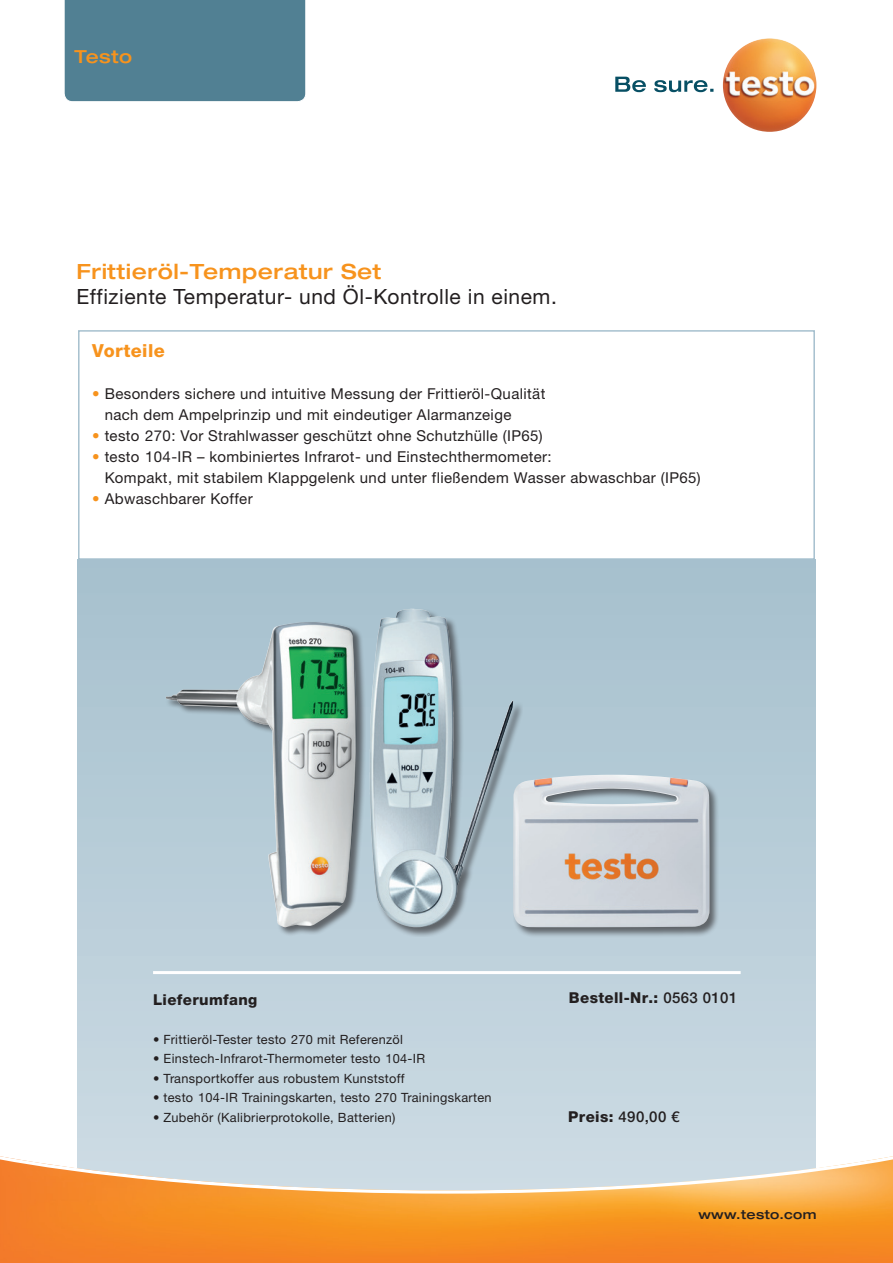
<style>
.page{position:relative;width:893px;height:1263px;background:#fff}
.page>*{position:absolute;margin:0;border:0;box-sizing:border-box;transform-origin:0 0}
.t1{font:21px "Helvetica Neue LTW1 G";letter-spacing:.025em;color:#231f20}
.t2{font:500 expanded 21px "Helvetica Neue LTW1 G";letter-spacing:.025em;color:#f7931d}
.t3{font:800 18px "Helvetica Neue LTW1 G";letter-spacing:.025em;color:#f7931d}
.t4{font:500 expanded 18px "Helvetica Neue LTW1 G";letter-spacing:.025em;color:#f7931d}
.t5{font:15px/21px "Helvetica Neue LTW1 G";letter-spacing:.025em;color:#231f20}
.t6{font:800 15px "Helvetica Neue LTW1 G";letter-spacing:.025em;color:#231f20}
.t7{font:500 15px "Helvetica Neue LTW1 G";color:#231f20}
.t8{font:12.75px "Helvetica Neue LTW1 G";letter-spacing:.025em;color:#231f20}
.t9{font:500 expanded 12.75px "Helvetica Neue LTW1 G";letter-spacing:.025em;color:#231f20}
.s1{color:#f7931d}
.s2{font-weight:500}
.s3{font-weight:800}
</style>
<div class="page">
<div style="left:77px;top:560px;width:739px;height:635px;background:linear-gradient(to bottom,#a6c0ce,#cddce4)"></div>
<div style="left:64px;top:0;width:242px;height:102px;background:#518093"></div>
<svg style="left:615px;top:77px;width:98px;height:15px"></svg>
<img style="left:723px;top:38px;width:93px;height:94px;border-radius:47px">
<div style="left:513px;top:774px;width:207px;height:163px;background:#231f20;opacity:.6"></div>
<img style="left:523px;top:775px;width:186px;height:152px">
<div style="left:369px;top:608px;width:154px;height:329px;background:#231f20;opacity:.6"></div>
<img style="left:370px;top:609px;width:40px;height:244px">
<div style="left:165px;top:622px;width:201px;height:315px;background:#231f20;opacity:.6"></div>
<img style="left:166px;top:622px;width:191px;height:305px">
<hr style="left:153px;top:971px;width:588px;height:3px;background:#fff">
<svg style="left:0;top:1152px;width:893px;height:111px;background:#eca85f"></svg>
<div style="left:78px;top:330px;width:737px;height:230px;border:2px solid #a6c0ce"></div>
<p class="t4" style="left:74px;top:46px;width:59px">Testo</p>
<h1 class="t2" style="left:77px;top:258px;width:306px">Frittieröl-Temperatur Set</h1>
<h1 class="t1" style="left:77px;top:284px;width:482px">Effiziente Temperatur- und Öl-Kontrolle in einem.</h1>
<p class="t3" style="left:92px;top:340px;width:74px">Vorteile</p>
<p class="t5" style="left:105px;top:383px;width:442px;text-indent:-12px"><span class="s1">•</span> Besonders sichere und intuitive Messung der Frittieröl-Qualität nach dem Ampelprinzip und mit eindeutiger Alarmanzeige</p>
<p class="t5" style="left:92px;top:425px;width:452px"><span class="s1">•</span> testo 270: Vor Strahlwasser geschützt ohne Schutzhülle (IP65)</p>
<p class="t5" style="left:105px;top:446px;width:598px;text-indent:-12px"><span class="s1">•</span> testo 104-IR – kombiniertes Infrarot- und Einstechthermometer:<br>Kompakt, mit stabilem Klappgelenk und unter fließendem Wasser abwaschbar (IP65)</p>
<p class="t5" style="left:92px;top:488px;width:162px"><span class="s1">•</span> Abwaschbarer Koffer</p>
<p class="t6" style="left:153px;top:990px;width:106px">Lieferumfang</p>
<p class="t8" style="left:153px;top:1031px;width:251px">• Frittieröl-Tester testo 270 mit Referenzöl</p>
<p class="t8" style="left:153px;top:1051px;width:274px">• Einstech-Infrarot-Thermometer testo 104-IR</p>
<p class="t8" style="left:153px;top:1070px;width:253px">• Transportkoffer aus robustem Kunststoff</p>
<p class="t8" style="left:153px;top:1090px;width:340px">• testo 104-IR Trainingskarten, testo 270 Trainingskarten</p>
<p class="t8" style="left:153px;top:1109px;width:244px">• Zubehör (Kalibrierprotokolle, Batterien)</p>
<p class="t6" style="left:569px;top:988px;width:170px">Bestell-Nr.: <span class="s2">0563 0101</span></p>
<p class="t7" style="left:568px;top:1107px;width:113px"><span class="s3">Preis:</span> 490,00 €</p>
<p class="t9" style="left:698px;top:1207px;width:119px">www.testo.com</p>
</div>
